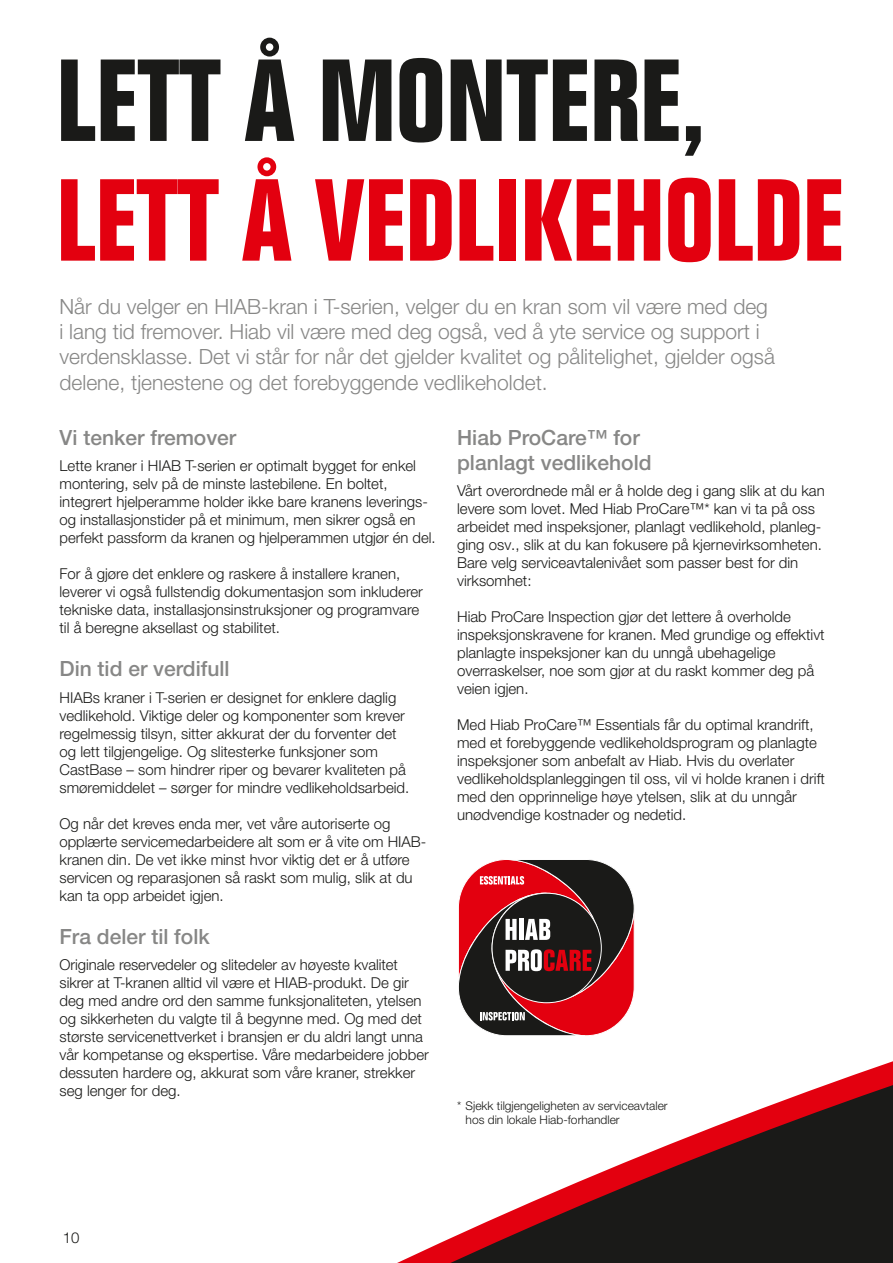
<style>
.page{position:relative;width:893px;height:1263px;background:#fff}
.page>*{position:absolute;margin:0;border:0;box-sizing:border-box;transform-origin:0 0}
.t1{font:700 condensed 114px "Folio Std";letter-spacing:-.005em;color:#e3000f}
.t2{font:700 condensed 114px "Folio Std";letter-spacing:-.005em;color:#1a1a18}
.t3{font:300 21px/25.2px "Helvetica Neue LT Pro";color:#878786}
.t4{font:500 21px/25.2px "Helvetica Neue LT Pro";color:#878786}
.t5{font:300 15px/18px "Helvetica Neue LT Pro";color:#1a1a18}
.t6{font:300 15px "Helvetica Neue LT Std";color:#1a1a18}
.t7{font:300 12px/14.4px "Helvetica Neue LT Pro";color:#1a1a18}
</style>
<div class="page">
<svg style="left:397px;top:1061px;width:496px;height:202px"></svg>
<svg style="left:458px;top:859px;width:177px;height:177px;background:#7e383b"></svg>
<h1 class="t2" style="left:56px;top:38px;width:651px">LETT Å MONTERE,</h1>
<h1 class="t1" style="left:56px;top:157px;width:789px">LETT Å VEDLIKEHOLDE</h1>
<p class="t3" style="left:60px;top:293px;width:717px">Når du velger en HIAB-kran i T-serien, velger du en kran som vil være med deg i lang tid fremover. Hiab vil være med deg også, ved å yte service og support i verdensklasse. Det vi står for når det gjelder kvalitet og pålitelighet, gjelder også delene, tjenestene og det forebyggende vedlikeholdet.</p>
<h2 class="t4" style="left:457px;top:424px;width:196px">Hiab ProCare™ for planlagt vedlikehold</h2>
<p class="t5" style="left:457px;top:481px;width:369px">Vårt overordnede mål er å holde deg i gang slik at du kan levere som lovet. Med Hiab ProCare™* kan vi ta på oss arbeidet med inspeksjoner, planlagt vedlikehold, planleg&shy;ging osv., slik at du kan fokusere på kjernevirksomheten.<br>Bare velg serviceavtalenivået som passer best for din virksomhet:</p>
<p class="t5" style="left:457px;top:607px;width:369px">Hiab ProCare Inspection gjør det lettere å overholde inspeksjonskravene for kranen. Med grundige og effektivt planlagte inspeksjoner kan du unngå ubehagelige overraskelser, noe som gjør at du raskt kommer deg på veien igjen.</p>
<p class="t5" style="left:457px;top:715px;width:369px">Med Hiab ProCare™ Essentials får du optimal krandrift, med et forebyggende vedlikeholdsprogram og planlagte inspeksjoner som anbefalt av Hiab. Hvis du overlater vedlikeholdsplanleggingen til oss, vil vi holde kranen i drift med den opprinnelige høye ytelsen, slik at du unngår unødvendige kostnader og nedetid.</p>
<h2 class="t4" style="left:60px;top:424px;width:178px">Vi tenker fremover</h2>
<p class="t5" style="left:60px;top:456px;width:378px">Lette kraner i HIAB T-serien er optimalt bygget for enkel montering, selv på de minste lastebilene. En boltet, integrert hjelperamme holder ikke bare kranens leverings&shy;og installasjonstider på et minimum, men sikrer også en perfekt passform da kranen og hjelperammen utgjør én del.</p>
<p class="t5" style="left:60px;top:564px;width:365px">For å gjøre det enklere og raskere å installere kranen, leverer vi også fullstendig dokumentasjon som inkluderer tekniske data, installasjonsinstruksjoner og programvare til å beregne aksellast og stabilitet.</p>
<h2 class="t4" style="left:60px;top:656px;width:172px">Din tid er verdifull</h2>
<p class="t5" style="left:60px;top:688px;width:351px">HIABs kraner i T-serien er designet for enklere daglig vedlikehold. Viktige deler og komponenter som krever regelmessig tilsyn, sitter akkurat der du forventer det og lett tilgjengelige. Og slitesterke funksjoner som CastBase – som hindrer riper og bevarer kvaliteten på smøremiddelet – sørger for mindre vedlikeholdsarbeid.</p>
<p class="t5" style="left:60px;top:814px;width:368px">Og når det kreves enda mer, vet våre autoriserte og opplærte servicemedarbeidere alt som er å vite om HIAB&shy;kranen din. De vet ikke minst hvor viktig det er å utføre servicen og reparasjonen så raskt som mulig, slik at du kan ta opp arbeidet igjen.</p>
<h2 class="t4" style="left:60px;top:924px;width:152px">Fra deler til folk</h2>
<p class="t5" style="left:60px;top:956px;width:371px">Originale reservedeler og slitedeler av høyeste kvalitet sikrer at T-kranen alltid vil være et HIAB-produkt. De gir deg med andre ord den samme funksjonaliteten, ytelsen og sikkerheten du valgte til å begynne med. Og med det største servicenettverket i bransjen er du aldri langt unna vår kompetanse og ekspertise. Våre medarbeidere jobber dessuten hardere og, akkurat som våre kraner, strekker seg lenger for deg.</p>
<p class="t7" style="left:466px;top:1098px;width:204px;text-indent:-9px">* Sjekk tilgjengeligheten av serviceavtaler hos din lokale Hiab-forhandler</p>
<p class="t6" style="left:63px;top:1228px;width:18px">10</p>
</div>
